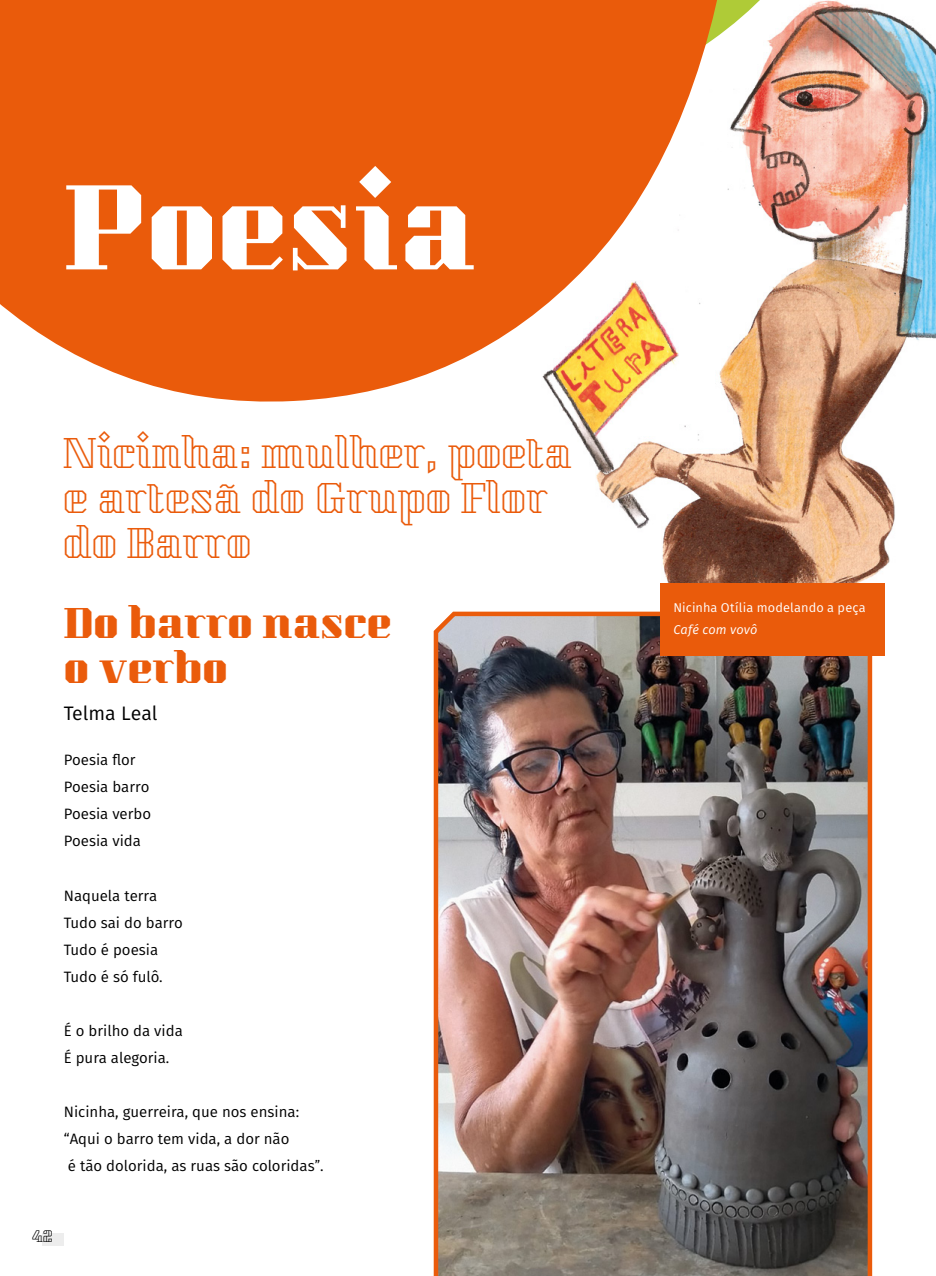
<style>
.page{position:relative;width:936px;height:1276px;background:#fff}
.page>*{position:absolute;margin:0;border:0;box-sizing:border-box;transform-origin:0 0}
.t1{font:105px "Kumar One";color:#fff}
.t2{font:37.5px/45px "Kumar One Outline";color:#ea5b0b}
.t3{font:37.5px/45px "Kumar One";color:#ea5b0b}
.t4{font:19.5px "Fira Sans";color:#000}
.t5{font:15px/27px "Fira Sans";color:#000}
.t6{font:15px "Kumar One Outline";color:#000}
.t7{font:12.75px "Fira Sans";letter-spacing:.01em;color:#fff}
.t8{font:italic 12.75px "Fira Sans";letter-spacing:.01em;color:#fff}
</style>
<div class="page">
<div style="left:43px;top:1233px;width:21px;height:13px;background:#ededed"></div>
<img style="left:562px;top:407px;width:333px;height:176px">
<svg style="left:0;top:0;width:935px;height:407px;fill:#ea5b0b"></svg>
<img style="left:433px;top:611px;width:441px;height:665px">
<div style="left:660px;top:583px;width:225px;height:72px;background:#ea5b0b"></div>
<h1 class="t1" style="left:61px;top:172px;width:416px">Poesia</h1>
<h2 class="t2" style="left:63px;top:432px;width:510px">Nicinha: mulher, poeta e artesã do Grupo Flor do Barro</h2>
<h2 class="t3" style="left:64px;top:602px;width:329px">Do barro nasce o verbo</h2>
<h3 class="t4" style="left:64px;top:698px;width:95px">Telma Leal</h3>
<p class="t5" style="left:64px;top:746px;width:89px">Poesia flor<br>Poesia barro<br>Poesia verbo<br>Poesia vida</p>
<p class="t5" style="left:64px;top:881px;width:121px">Naquela terra<br>Tudo sai do barro<br>Tudo é poesia<br>Tudo é só fulô.</p>
<p class="t5" style="left:64px;top:1016px;width:120px">É o brilho da vida<br>É pura alegoria.</p>
<p class="t5" style="left:64px;top:1097px;width:261px">Nicinha, guerreira, que nos ensina: “Aqui o barro tem vida, a dor não<br>é tão dolorida, as ruas são coloridasˮ.</p>
<p class="t6" style="left:32px;top:1228px;width:22px">42</p>
<p class="t7" style="left:673px;top:598px;width:194px">Nicinha Otília modelando a peça</p>
<p class="t8" style="left:673px;top:620px;width:85px">Café com vovô</p>
</div>
